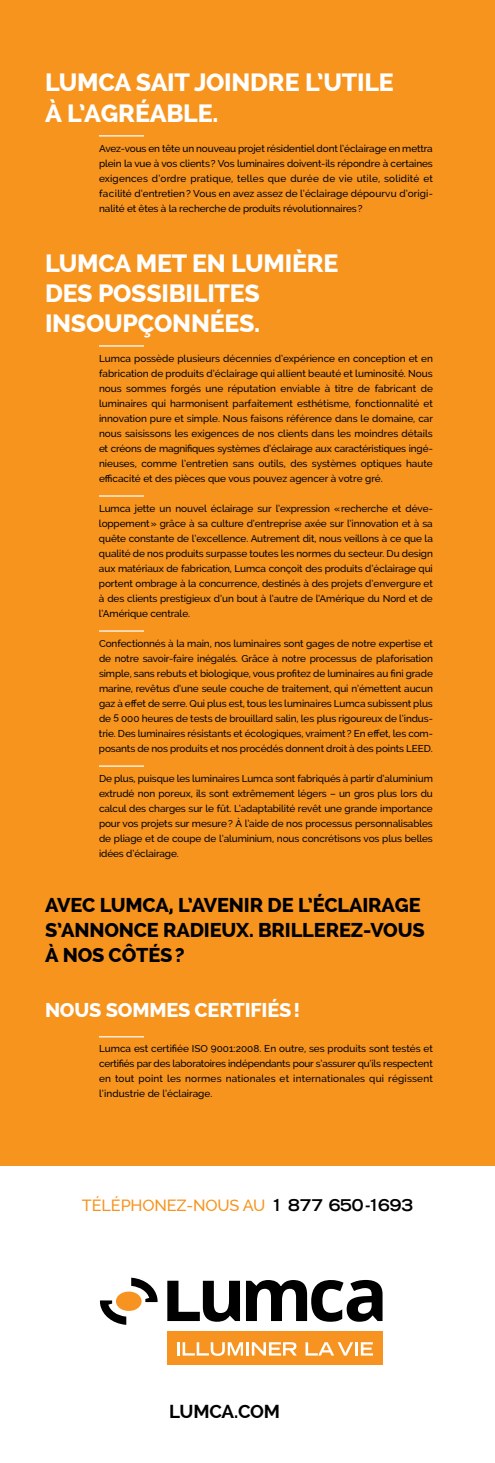
<style>
.page{position:relative;width:495px;height:1463px;background:#fff}
.page>*{position:absolute;margin:0;border:0;box-sizing:border-box;transform-origin:0 0}
.t1{font:800 25px "Raleway";letter-spacing:-.01em;color:#fff}
.t2{font:800 20px/25px "Raleway";letter-spacing:-.01em;color:#000}
.t3{font:800 20px "Raleway";color:#fff}
.t4{font:700 18.75px "Raleway";color:#000}
.t5{font:500 16.25px "Raleway";letter-spacing:-.01em;color:#f7941e}
.t6{font:500 10px/15px "Raleway";letter-spacing:-.01em;color:#000;text-align:justify}
.s1{font-family:"Trade Gothic LT Std";font-weight:700;font-stretch:expanded;color:#000}
</style>
<div class="page">
<div style="left:0;top:0;width:495px;height:1165px;background:#f7941e"></div>
<hr style="left:99px;top:135px;width:45px;height:1px;background:#fff">
<hr style="left:99px;top:345px;width:45px;height:1px;background:#fff">
<hr style="left:99px;top:495px;width:45px;height:1px;background:#fff">
<hr style="left:99px;top:630px;width:45px;height:1px;background:#fff">
<hr style="left:99px;top:765px;width:45px;height:1px;background:#fff">
<hr style="left:99px;top:1036px;width:45px;height:1px;background:#fff">
<svg style="left:100px;top:1277px;width:58px;height:47px"></svg>
<svg style="left:167px;top:1280px;width:73px;height:41px"></svg>
<svg style="left:246px;top:1280px;width:137px;height:41px"></svg>
<div style="left:167px;top:1331px;width:216px;height:34px;background:#f79421"></div>
<svg style="left:177px;top:1342px;width:120px;height:13px"></svg>
<svg style="left:306px;top:1342px;width:67px;height:13px"></svg>
<h1 class="t1" style="left:45px;top:68px;width:33px">LUMCA</h1>
<h1 class="t1" style="left:136px;top:68px;width:15px">SAIT</h1>
<h1 class="t1" style="left:194px;top:68px;width:16px">JOINDRE</h1>
<h1 class="t1" style="left:305px;top:68px;width:88px">L’UTI LE</h1>
<h1 class="t1" style="left:45px;top:98px;width:57px">À L’AGRÉAB</h1>
<h1 class="t1" style="left:183px;top:98px;width:37px">LE.</h1>
<p class="t6" style="left:99px;top:140px;width:335px">Avez-vous en tête un nouveau projet résidentiel dont l’éclairage en mettra plein la vue à vos clients? Vos luminaires doivent-ils répondre à certaines exigences d’ordre pratique, telles que durée de vie utile, solidité et facilité d’entretien? Vous en avez assez de l’éclairage dépourvu d’origi&shy;nalité et êtes à la recherche de produits révolutionnaires?</p>
<h1 class="t1" style="left:45px;top:248px;width:33px">LUMCA</h1>
<h1 class="t1" style="left:136px;top:248px;width:18px">MET</h1>
<h1 class="t1" style="left:192px;top:248px;width:69px">EN LUMI</h1>
<h1 class="t1" style="left:292px;top:248px;width:31px">ÈRE</h1>
<h1 class="t1" style="left:45px;top:278px;width:17px">DES</h1>
<h1 class="t1" style="left:98px;top:278px;width:15px">POSSIBI</h1>
<h1 class="t1" style="left:193px;top:278px;width:29px">LITES</h1>
<h1 class="t1" style="left:45px;top:308px;width:17px">INSOUP</h1>
<h1 class="t1" style="left:138px;top:308px;width:34px">ÇONNÉES</h1>
<h1 class="t1" style="left:254px;top:308px;width:7px">.</h1>
<p class="t6" style="left:99px;top:350px;width:336px">Lumca possède plusieurs décennies d’expérience en conception et en fabrication de produits d’éclairage qui allient beauté et luminosité. Nous nous sommes forgés une réputation enviable à titre de fabricant de luminaires qui harmonisent parfaitement esthétisme, fonctionnalité et innovation pure et simple. Nous faisons référence dans le domaine, car nous saisissons les exigences de nos clients dans les moindres détails et créons de magnifiques systèmes d’éclairage aux caractéristiques ingé&shy;nieuses, comme l’entretien sans outils, des systèmes optiques haute efficacité et des pièces que vous pouvez agencer à votre gré.</p>
<p class="t6" style="left:99px;top:500px;width:335px">Lumca jette un nouvel éclairage sur l’expression «recherche et déve&shy;loppement» grâce à sa culture d’entreprise axée sur l’innovation et à sa quête constante de l’excellence. Autrement dit, nous veillons à ce que la qualité de nos produits surpasse toutes les normes du secteur. Du design aux matériaux de fabrication, Lumca conçoit des produits d’éclairage qui portent ombrage à la concurrence, destinés à des projets d’envergure et à des clients prestigieux d’un bout à l’autre de l’Amérique du N ord et de l’Amérique centrale.</p>
<p class="t6" style="left:99px;top:635px;width:335px">Confectionnés à la main, nos luminaires sont gages de notre expertise et de notre savoir-faire inégalés. Grâce à notre processus de plaforisation simple, sans rebuts et biologique, vous profitez de luminaires au fini grade marine, revêtus d’une seule couche de traitement, qui n’émettent aucun gaz à effet de serre. Qui plus est, tous les luminaires Lumca subissent plus de 5 000 heures de tests de brouillard salin, les plus rigoureux de l’indus&shy;trie. Des luminaires résistants et écologiques, vraiment? En effet, les com&shy;posants de nos produits et nos procédés donnent droit à des points LEED</p>
<p class="t6" style="left:431px;top:740px;width:4px">.</p>
<p class="t6" style="left:99px;top:770px;width:335px">De plus, puisque les luminaires Lumca sont fabriqués à partir d’aluminium extrudé non poreux, ils sont extrêmement légers – un gros plus lors du calcul des charges sur le fût. L’adaptabilité revêt une grande importance pour vos projets sur mesure? À l’aide de nos processus personnalisables de pliage et de coupe de l’aluminium, nous concrétisons vos plus belles idées d’éclairage.</p>
<h2 class="t2" style="left:45px;top:892px;width:381px">AVEC LUMCA, L’AVENIR DE L’ÉCLAIRAGE<br>S’ANNONCE RADIEUX. BRILLEREZ-VOUS<br>À NOS CÔTÉS?</h2>
<h2 class="t3" style="left:45px;top:998px;width:15px">NOUS</h2>
<h2 class="t3" style="left:106px;top:998px;width:15px">SOMMES</h2>
<h2 class="t3" style="left:195px;top:998px;width:12px">CERTIFI</h2>
<h2 class="t3" style="left:267px;top:998px;width:34px">ÉS !</h2>
<p class="t6" style="left:99px;top:1041px;width:335px">Lumca est certifiée ISO 9001:2008. En outre, ses produits sont testés et certifiés par des laboratoires indépendants pour s’assurer qu’ils respectent en tout point les normes nationales et internationales qui régissent l’industrie de l’éclairage.</p>
<h3 class="t5" style="left:82px;top:1196px;width:333px">Téléphonez-nous au <span class="s1">1 877 650-1693</span></h3>
<h3 class="t4" style="left:169px;top:1400px;width:14px">LUMCA</h3>
<h3 class="t4" style="left:234px;top:1400px;width:45px">.COM</h3>
</div>
